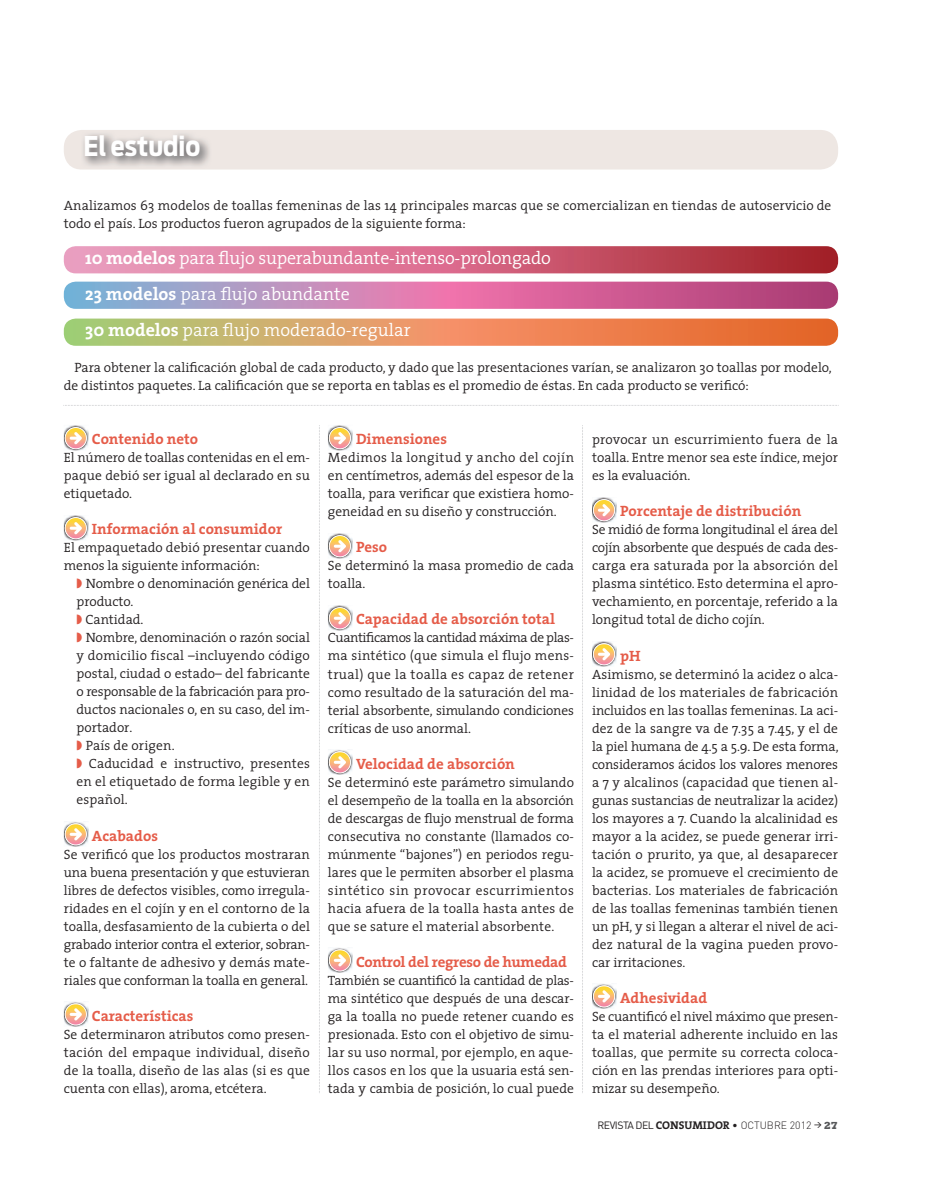
<style>
.page{position:relative;width:936px;height:1191px;background:#fff}
.page>*{position:absolute;margin:0;border:0;box-sizing:border-box;transform-origin:0 0}
.t1{font:700 27px "Antenna Cond";color:#fff}
.t2{font:300 18px/36px "The Serif";letter-spacing:-.01em;color:#fff}
.t3{font:700 15px "The Serif";color:#e55c49}
.t4{font:700 15px "The Serif";letter-spacing:-.02em;color:#e55c49}
.t5{font:300 13.5px/18px "The Serif";color:#231f20;text-align:justify}
.t6{font:300 13.5px "The Serif";letter-spacing:-.02em;color:#231f20}
.t7{font:300 13.5px "The Serif";letter-spacing:.02em;color:#231f20}
.t8{font:300 10.5px "DIN";color:#231f20}
.s1{font-weight:700}
.s2{color:#e55c49}
.s3{font-weight:400}
.s4{font-family:"The Serif";font-weight:700;font-size:11.25px}
.s5{font-weight:500;font-size:7.5px}
.s6{font-family:"Rockwell";font-weight:800;color:#57585a}
</style>
<div class="page">
<div style="left:64px;top:130px;width:774px;height:39px;background:#eee7e3;border-radius:18px"></div>
<svg style="left:64px;top:246px;width:774px;height:27px;background:#d0667f"></svg>
<svg style="left:64px;top:282px;width:774px;height:27px;background:#c078a9"></svg>
<svg style="left:64px;top:318px;width:774px;height:28px;background:#dd985f"></svg>
<img style="left:83px;top:134px;width:127px;height:32px">
<img style="left:64px;top:425px;width:25px;height:25px">
<svg style="left:65px;top:427px;width:22px;height:22px"></svg>
<img style="left:66px;top:428px;width:20px;height:20px">
<svg style="left:70px;top:428px;width:12px;height:16px"></svg>
<img style="left:64px;top:515px;width:25px;height:25px">
<svg style="left:65px;top:517px;width:22px;height:22px"></svg>
<svg style="left:66px;top:518px;width:20px;height:20px"></svg>
<img style="left:64px;top:822px;width:25px;height:24px">
<svg style="left:65px;top:823px;width:22px;height:22px"></svg>
<svg style="left:66px;top:824px;width:20px;height:20px"></svg>
<img style="left:64px;top:1002px;width:25px;height:24px">
<svg style="left:65px;top:1003px;width:22px;height:22px"></svg>
<svg style="left:66px;top:1004px;width:20px;height:20px"></svg>
<img style="left:328px;top:425px;width:25px;height:25px">
<svg style="left:329px;top:427px;width:22px;height:22px"></svg>
<img style="left:330px;top:428px;width:20px;height:20px;border-radius:10px">
<svg style="left:330px;top:432px;width:20px;height:16px"></svg>
<img style="left:328px;top:533px;width:25px;height:25px">
<svg style="left:329px;top:535px;width:22px;height:22px"></svg>
<img style="left:330px;top:536px;width:20px;height:20px;border-radius:10px">
<svg style="left:330px;top:540px;width:20px;height:16px"></svg>
<img style="left:328px;top:605px;width:25px;height:25px">
<svg style="left:329px;top:607px;width:22px;height:22px"></svg>
<img style="left:330px;top:608px;width:20px;height:20px">
<svg style="left:334px;top:612px;width:12px;height:17px"></svg>
<img style="left:328px;top:750px;width:25px;height:24px">
<svg style="left:329px;top:751px;width:22px;height:22px"></svg>
<img style="left:330px;top:752px;width:4px;height:20px">
<svg style="left:334px;top:752px;width:16px;height:20px"></svg>
<img style="left:328px;top:948px;width:25px;height:24px">
<svg style="left:329px;top:949px;width:22px;height:22px"></svg>
<img style="left:330px;top:950px;width:20px;height:20px">
<svg style="left:334px;top:950px;width:12px;height:16px"></svg>
<img style="left:592px;top:497px;width:24px;height:25px">
<svg style="left:593px;top:499px;width:22px;height:22px"></svg>
<svg style="left:593px;top:500px;width:21px;height:20px"></svg>
<img style="left:592px;top:641px;width:24px;height:25px">
<svg style="left:593px;top:643px;width:22px;height:22px"></svg>
<img style="left:593px;top:644px;width:21px;height:20px">
<svg style="left:598px;top:644px;width:12px;height:16px"></svg>
<img style="left:592px;top:984px;width:24px;height:24px">
<svg style="left:593px;top:985px;width:22px;height:22px"></svg>
<img style="left:593px;top:986px;width:21px;height:20px">
<svg style="left:598px;top:986px;width:12px;height:16px"></svg>
<svg style="left:63px;top:405px;width:774px;height:1px"></svg>
<svg style="left:319px;top:425px;width:1px;height:668px"></svg>
<svg style="left:582px;top:425px;width:1px;height:668px"></svg>
<p class="t1" style="left:83px;top:130px;width:118px">El estudio</p>
<p class="t5" style="left:64px;top:196px;width:769px">Analizamos 63 modelos de toallas femeninas de las 14 principales marcas que se comercializan en tiendas de autoservicio de todo el país. Los productos fueron agrupados de la siguiente forma:</p>
<p class="t2" style="left:85px;top:240px;width:467px"><span class="s1">10 modelos</span> para flujo superabundante-intenso-prolongado<br><span class="s1">23 modelos</span> para flujo abundante<br><span class="s1">30 modelos</span> para flujo moderado-regular</p>
<p class="t5" style="left:64px;top:358px;width:769px;text-indent:11px">Para obtener la calificación global de cada producto, y dado que las presentaciones varían, se analizaron 30 toallas por modelo, de distintos paquetes. La calificación que se reporta en tablas es el promedio de éstas. En cada producto se verificó:</p>
<p class="t3" style="left:92px;top:427px;width:108px">Contenido neto</p>
<p class="t5" style="left:64px;top:448px;width:247px">El número de toallas contenidas en el em&shy;paque debió ser igual al declarado en su etiquetado.</p>
<p class="t3" style="left:92px;top:517px;width:192px">Información al consumidor</p>
<p class="t5" style="left:64px;top:538px;width:247px">El empaquetado debió presentar cuando</p>
<p class="t5" style="left:64px;top:556px;width:197px">menos la siguiente información:</p>
<p class="t5" style="left:77px;top:574px;width:235px"><span class="s2">◗</span> Nombre o denominación genérica del</p>
<p class="t5" style="left:77px;top:592px;width:58px">producto.</p>
<p class="t5" style="left:77px;top:610px;width:68px"><span class="s2">◗</span> Cantidad.</p>
<p class="t5" style="left:77px;top:628px;width:235px"><span class="s2">◗</span> Nombre, denominación o razón social</p>
<p class="t7" style="left:77px;top:644px;width:235px">y domicilio fiscal –incluyendo código</p>
<p class="t5" style="left:77px;top:664px;width:235px">postal, ciudad o estado– del fabricante</p>
<p class="t6" style="left:77px;top:680px;width:235px">o responsable de la fabricación para pro-</p>
<p class="t5" style="left:77px;top:700px;width:235px">ductos nacionales o, en su caso, del im-</p>
<p class="t5" style="left:77px;top:718px;width:57px">portador.</p>
<p class="t5" style="left:77px;top:736px;width:99px"><span class="s2">◗</span> País de origen.</p>
<p class="t5" style="left:77px;top:754px;width:235px"><span class="s2">◗</span> Caducidad e instructivo, presentes</p>
<p class="t5" style="left:77px;top:772px;width:235px">en el etiquetado de forma legible y en</p>
<p class="t5" style="left:77px;top:790px;width:53px">español.</p>
<p class="t3" style="left:92px;top:823px;width:67px">Acabados</p>
<p class="t5" style="left:64px;top:844px;width:247px">Se verificó que los productos mostraran una buena presentación y que estuvieran libres de defectos visibles, como irregula&shy;ridades en el cojín y en el contorno de la toalla, desfasamiento de la cubierta o del grabado interior contra el exterior, sobran&shy;te o faltante de adhesivo y demás mate&shy;riales que conforman la toalla en general.</p>
<p class="t3" style="left:92px;top:1003px;width:103px">Características</p>
<p class="t5" style="left:64px;top:1024px;width:247px">Se determinaron atributos como presen&shy;tación del empaque individual, diseño de la toalla, diseño de las alas (si es que cuenta con ellas), aroma, etcétera.</p>
<p class="t3" style="left:356px;top:427px;width:92px">Dimensiones</p>
<p class="t5" style="left:328px;top:448px;width:247px">Medimos la longitud y ancho del cojín en centímetros, además del espesor de la toalla, para verificar que existiera homo&shy;geneidad en su diseño y construcción.</p>
<p class="t3" style="left:356px;top:535px;width:33px">Peso</p>
<p class="t5" style="left:328px;top:556px;width:247px">Se determinó la masa promedio de cada toalla.</p>
<p class="t3" style="left:356px;top:607px;width:200px">Capacidad de absorción total</p>
<p class="t5" style="left:328px;top:628px;width:247px">Cuantificamos la cantidad máxima de plas&shy;ma sintético (que simula el flujo mens&shy;trual) que la toalla es capaz de retener como resultado de la saturación del ma&shy;terial absorbente, simulando condiciones críticas de uso anormal.</p>
<p class="t3" style="left:356px;top:751px;width:160px">Velocidad de absorción</p>
<p class="t5" style="left:328px;top:772px;width:247px">Se determinó este parámetro simulando el desempeño de la toalla en la absorción de descargas de flujo menstrual de forma consecutiva no constante (llamados co&shy;múnmente “bajones”) en periodos regu&shy;lares que le permiten absorber el plasma sintético sin provocar escurrimientos hacia afuera de la toalla hasta antes de que se sature el material absorbente.</p>
<p class="t4" style="left:356px;top:949px;width:212px">Control del regreso de humedad</p>
<p class="t5" style="left:328px;top:970px;width:247px">También se cuantificó la cantidad de plas&shy;ma sintético que después de una descar&shy;ga la toalla no puede retener cuando es presionada. Esto con el objetivo de simu&shy;lar su uso normal, por ejemplo, en aque&shy;llos casos en los que la usuaria está sen&shy;tada y cambia de posición, lo cual puede</p>
<p class="t5" style="left:592px;top:430px;width:247px">provocar un escurrimiento fuera de la toalla. Entre menor sea este índice, mejor es la evaluación.</p>
<p class="t3" style="left:620px;top:499px;width:183px">Porcentaje de distribución</p>
<p class="t5" style="left:592px;top:520px;width:247px">Se midió de forma longitudinal el área del cojín absorbente que después de cada des&shy;carga era saturada por la absorción del plasma sintético. Esto determina el apro&shy;vechamiento, en porcentaje, referido a la longitud total de dicho cojín.</p>
<p class="t3" style="left:620px;top:643px;width:22px">pH</p>
<p class="t5" style="left:592px;top:664px;width:248px">Asimismo, se determinó la acidez o alca&shy;linidad de los materiales de fabricación incluidos en las toallas femeninas. La aci&shy;dez de la sangre va de 7.35 a 7.45, y el de la piel humana de 4.5 a 5.9. De esta forma, consideramos ácidos los valores menores a 7 y alcalinos (capacidad que tienen al&shy;gunas sustancias de neutralizar la acidez) los mayores a 7. Cuando la alcalinidad es mayor a la acidez, se puede generar irri&shy;tación o prurito, ya que, al desaparecer la acidez, se promueve el crecimiento de bacterias. Los materiales de fabricación de las toallas femeninas también tienen un pH, y si llegan a alterar el nivel de aci&shy;dez natural de la vagina pueden provo&shy;car irritaciones.</p>
<p class="t3" style="left:620px;top:985px;width:89px">Adhesividad</p>
<p class="t5" style="left:592px;top:1006px;width:247px">Se cuantificó el nivel máximo que presen&shy;ta el material adherente incluido en las toallas, que permite su correcta coloca&shy;ción en las prendas interiores para opti&shy;mizar su desempeño.</p>
<p class="t8" style="left:597px;top:1118px;width:242px"><span class="s3">REVISTA DEL</span> <span class="s4">CONSUMIDOR</span> • OCTUBRE 2012 <span class="s5">&gt;</span> <span class="s6">27</span></p>
</div>
